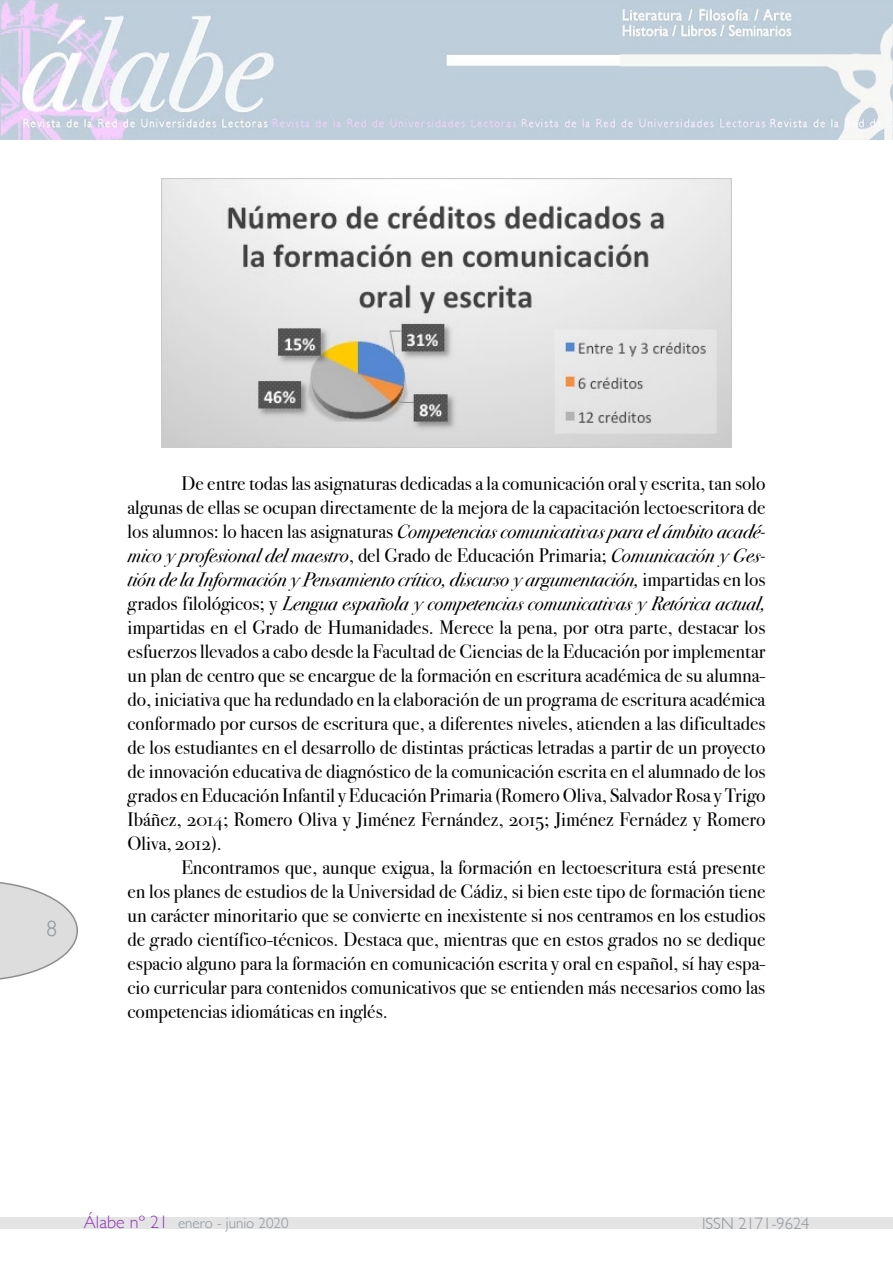
<style>
.page{position:relative;width:893px;height:1263px;background:#fff}
.page>*{position:absolute;margin:0;border:0;box-sizing:border-box;transform-origin:0 0}
.t1{font:300 22.5px "Gill Sans";color:#8a949d}
.t2{font:19.5px/24px "Bodoni Svty Two OSITCTT Book";color:#000;text-align:justify}
.t3{font:19.5px/24px "Bodoni Svty Two OSITCTT Book It";color:#000;text-align:justify}
.t4{font:300 16.5px "Gill Sans";color:#8b959c}
.t5{font:300 15px "Gill Sans";color:#8b959c}
.s1{font-family:"Bodoni Svty Two OSITCTT Book"}
.s2{font-size:18px;color:#9038b7}
</style>
<div class="page">
<svg style="left:0;top:882px;width:78px;height:98px"></svg>
<div style="left:0;top:1218px;width:893px;height:11px;background:#e4e4e4"></div>
<img style="left:0;top:0;width:893px;height:139px">
<img style="left:161px;top:179px;width:570px;height:268px">
<p class="t1" style="left:46px;top:911px;width:13px">8</p>
<p class="t2" style="left:128px;top:472px;width:639px;text-align:right">De entre todas las asignaturas dedicadas a la comunicación oral y escrita, tan solo algunas de ellas se ocupan directamente de la mejora de la capacitación lectoescritora de</p>
<p class="t3" style="left:128px;top:520px;width:639px"><span class="s1">los alumnos: lo hacen las asignaturas</span> Competencias comunicativas para el ámbito acadé&shy;mico y profesional del maestro<span class="s1">, del Grado de Educación Primaria;</span> Comunicación y Ges&shy;tión de la Información y Pensamiento crítico, discurso y argumentación, <span class="s1">impartidas en los grados filológicos; y</span> Lengua española y competencias comunicativas y Retórica actual,</p>
<p class="t2" style="left:128px;top:616px;width:639px">impartidas en el Grado de Humanidades. Merece la pena, por otra parte, destacar los esfuerzos llevados a cabo desde la Facultad de Ciencias de la Educación por implementar un plan de centro que se encargue de la formación en escritura académica de su alumna&shy;do, iniciativa que ha redundado en la elaboración de un programa de escritura académica conformado por cursos de escritura que, a diferentes niveles, atienden a las dificultades de los estudiantes en el desarrollo de distintas prácticas letradas a partir de un proyecto de innovación educativa de diagnóstico de la comunicación escrita en el alumnado de los grados en Educación Infantil y Educación Primaria (Romero Oliva, Salvador Rosa y Trigo Ibáñez, 2014; Romero Oliva y Jiménez Fernández, 2015; Jiménez Fernádez y Romero Oliva, 2012).</p>
<p class="t2" style="left:128px;top:856px;width:639px;text-indent:54px">Encontramos que, aunque exigua, la formación en lectoescritura está presente en los planes de estudios de la Universidad de Cádiz, si bien este tipo de formación tiene un carácter minoritario que se convierte en inexistente si nos centramos en los estudios de grado científico-técnicos. Destaca que, mientras que en estos grados no se dedique espacio alguno para la formación en comunicación escrita y oral en español, sí hay espa&shy;cio curricular para contenidos comunicativos que se entienden más necesarios como las competencias idiomáticas en inglés.</p>
<p class="t5" style="left:84px;top:1211px;width:206px"><span class="s2">Álabe nº 21</span> enero - junio 2020</p>
<p class="t4" style="left:702px;top:1211px;width:109px">ISSN 2171-9624</p>
</div>
